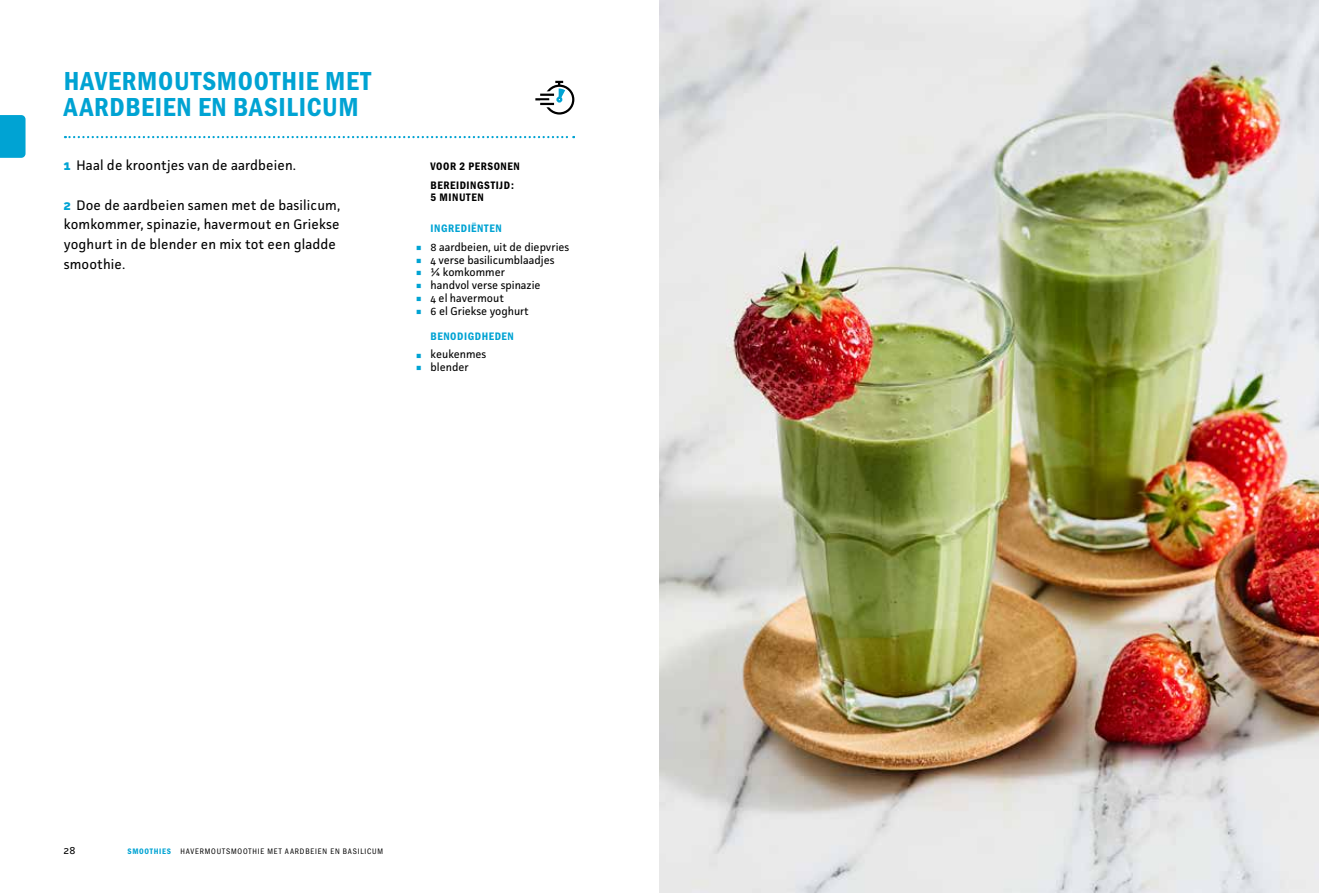
<style>
.page{position:relative;width:1319px;height:893px;background:#fff}
.page>*{position:absolute;margin:0;border:0;box-sizing:border-box;transform-origin:0 0}
.t1{font:39.15px "Franklin Gothic URW Con Boo";color:#00a3d3;scale:1.15 1}
.t2{font:27px/25.5px "Franklin Gothic URW Con Dem";letter-spacing:.025em;color:#00a3d3}
.t3{font:13.8px/19.6px "Facit";letter-spacing:.01em;color:#000}
.t4{font:11.25px "Facit";color:#000}
.t5{font:11.25px/18.3px "Franklin Gothic URW Con Dem";letter-spacing:.05em;color:#000}
.t6{font:11.25px "Franklin Gothic URW Con Dem";letter-spacing:.05em;color:#00a3d3}
.t7{font:10.95px "Facit";color:#000}
.t8{font:8.25px "Franklin Gothic URW Con Boo";letter-spacing:.1em;color:#000}
.s1{font-weight:700;font-size:14.1px;color:#00a3d3}
.s2{font-family:"Franklin Gothic URW Con Dem";color:#00a3d3}
</style>
<div class="page">
<svg style="left:0;top:115px;width:26px;height:43px"></svg>
<svg style="left:65px;top:136px;width:509px;height:2px"></svg>
<img style="left:659px;top:0;width:659px;height:893px">
<div style="left:544px;top:85px;width:30px;height:30px;border:2px solid #000;border-radius:50%"></div>
<div style="left:540px;top:101px;width:14px;height:6px;background:#ececec"></div>
<svg style="left:535px;top:81px;width:31px;height:24px"></svg>
<h2 class="t2" style="left:64px;top:67px;width:309px">HAVERMOUTSMOOTHIE MET<br>AARDBEIEN EN BASILICUM</h2>
<p class="t3" style="left:64px;top:156px;width:234px"><span class="s1">1</span> Haal de kroontjes van de aardbeien.</p>
<p class="t3" style="left:64px;top:195px;width:278px"><span class="s1">2</span> Doe de aardbeien samen met de basilicum, komkommer, spinazie, havermout en Griekse yoghurt in de blender en mix tot een gladde smoothie.</p>
<p class="t5" style="left:430px;top:157px;width:91px">VOOR 2 PERSONEN<br>BEREIDINGSTIJD:</p>
<p class="t5" style="left:430px;top:188px;width:55px">5 MINUTEN</p>
<p class="t6" style="left:430px;top:221px;width:73px">INGREDIËNTEN</p>
<h1 class="t1" style="left:413px;top:221px;width:11px">·</h1>
<p class="t4" style="left:430px;top:240px;width:140px">8 aardbeien, uit de diepvries</p>
<h1 class="t1" style="left:413px;top:234px;width:11px">·</h1>
<p class="t4" style="left:430px;top:253px;width:125px">4 verse basilicumblaadjes</p>
<h1 class="t1" style="left:413px;top:246px;width:11px">·</h1>
<p class="t4" style="left:430px;top:265px;width:76px">¼ komkommer</p>
<h1 class="t1" style="left:413px;top:259px;width:11px">·</h1>
<p class="t4" style="left:430px;top:278px;width:111px">handvol verse spinazie</p>
<h1 class="t1" style="left:413px;top:272px;width:11px">·</h1>
<p class="t4" style="left:430px;top:291px;width:75px">4 el havermout</p>
<h1 class="t1" style="left:413px;top:285px;width:11px">·</h1>
<p class="t4" style="left:430px;top:304px;width:100px">6 el Griekse yoghurt</p>
<p class="t6" style="left:430px;top:328px;width:85px">BENODIGDHEDEN</p>
<h1 class="t1" style="left:413px;top:328px;width:11px">·</h1>
<p class="t4" style="left:430px;top:347px;width:57px">keukenmes</p>
<h1 class="t1" style="left:413px;top:341px;width:11px">·</h1>
<p class="t4" style="left:430px;top:360px;width:40px">blender</p>
<p class="t7" style="left:64px;top:843px;width:13px">28</p>
<p class="t8" style="left:128px;top:846px;width:116px"><span class="s2">SMOOTHIES</span> HAVERMOUTSMOOTHIE</p>
<p class="t8" style="left:267px;top:846px;width:38px">MET AARDBEIEN</p>
<p class="t8" style="left:330px;top:846px;width:28px">EN BASILIC</p>
<p class="t8" style="left:372px;top:846px;width:12px">UM</p>
</div>
